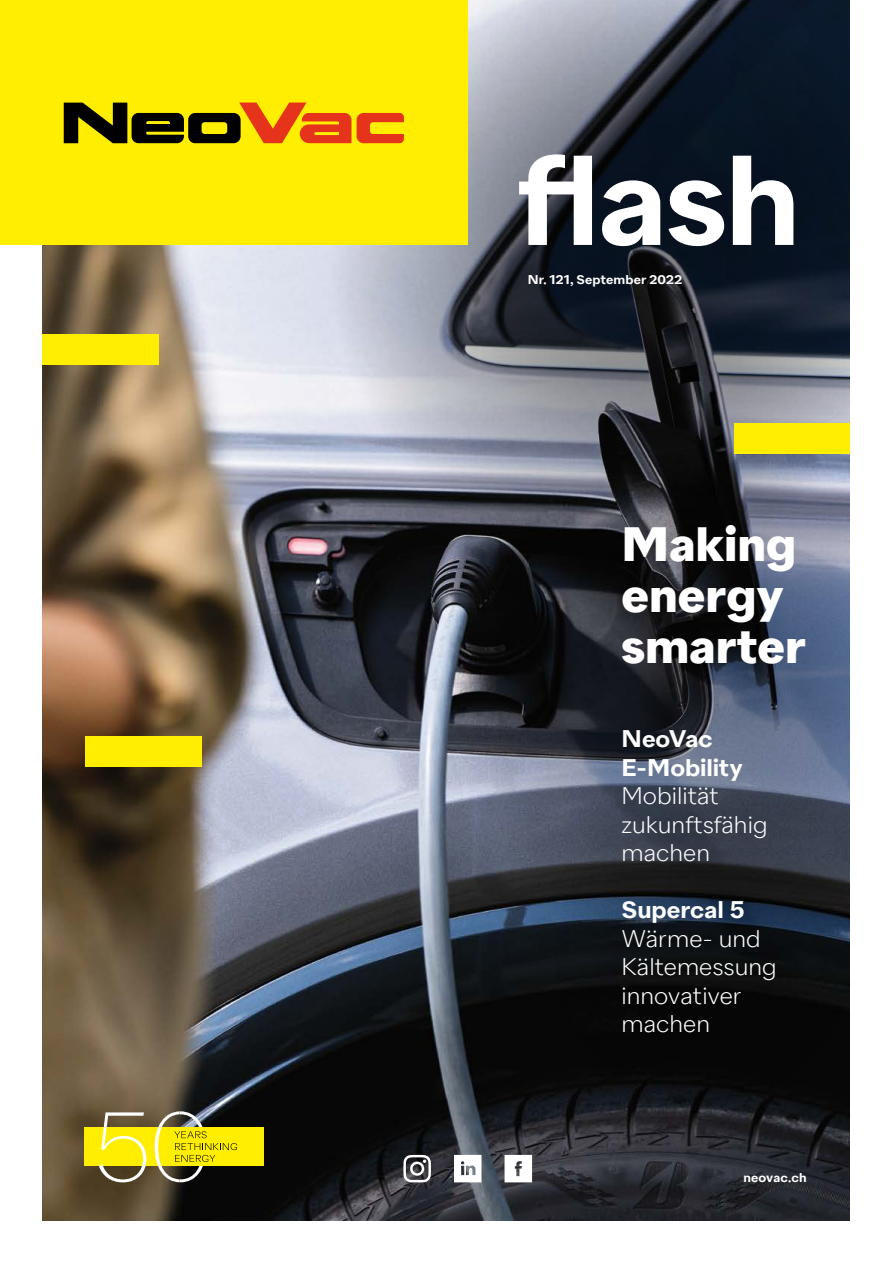
<style>
.page{position:relative;width:893px;height:1263px;background:#fff}
.page>*{position:absolute;margin:0;border:0;box-sizing:border-box;transform-origin:0 0}
.t1{font:600 127.5px "Neo Vac Sans";color:#fff}
.t2{font:700 48px/51px "Neo Vac Sans";color:#fff}
.t3{font:300 24px/28.5px "Neo Vac Sans";color:#fff}
.t4{font:600 24px/28.5px "Neo Vac Sans";color:#fff}
.t5{font:600 12.75px "Neo Vac Sans";letter-spacing:.015em;color:#fff}
</style>
<div class="page">
<img style="left:43px;top:245px;width:807px;height:975px">
<svg style="left:455px;top:563px;width:395px;height:404px"></svg>
<svg style="left:553px;top:803px;width:301px;height:303px"></svg>
<svg style="left:329px;top:0;width:521px;height:563px"></svg>
<div style="left:85px;top:1127px;width:179px;height:39px;background:#fe0"></div>
<svg style="left:155px;top:1111px;width:82px;height:71px"></svg>
<svg style="left:99px;top:1112px;width:47px;height:70px"></svg>
<div style="left:85px;top:736px;width:117px;height:31px;background:#fe0"></div>
<div style="left:0;top:0;width:468px;height:245px;background:#fe0"></div>
<svg style="left:64px;top:103px;width:287px;height:40px"></svg>
<svg style="left:357px;top:113px;width:47px;height:30px"></svg>
<div style="left:733px;top:423px;width:117px;height:31px;background:#fe0"></div>
<div style="left:43px;top:334px;width:116px;height:30px;background:#fe0"></div>
<svg style="left:403px;top:1155px;width:28px;height:27px"></svg>
<svg style="left:454px;top:1155px;width:27px;height:27px"></svg>
<svg style="left:505px;top:1155px;width:27px;height:27px"></svg>
<div style="left:850px;top:0;width:43px;height:1263px;background:#fff"></div>
<h1 class="t1" style="left:517px;top:124px;width:285px">flash</h1>
<p class="t5" style="left:528px;top:272px;width:156px">Nr. 121, September 2022</p>
<h2 class="t2" style="left:621px;top:521px;width:186px">Making energy smarter</h2>
<p class="t4" style="left:621px;top:725px;width:123px">NeoVac<br>E-Mobility</p>
<p class="t3" style="left:621px;top:782px;width:147px">Mobilität zukunftsfähig machen</p>
<p class="t4" style="left:621px;top:896px;width:124px">Supercal 5</p>
<p class="t3" style="left:621px;top:924px;width:157px">Wärme- und<br>Kältemessung innovativer machen</p>
<p class="t5" style="left:743px;top:1170px;width:65px">neovac.ch</p>
</div>
